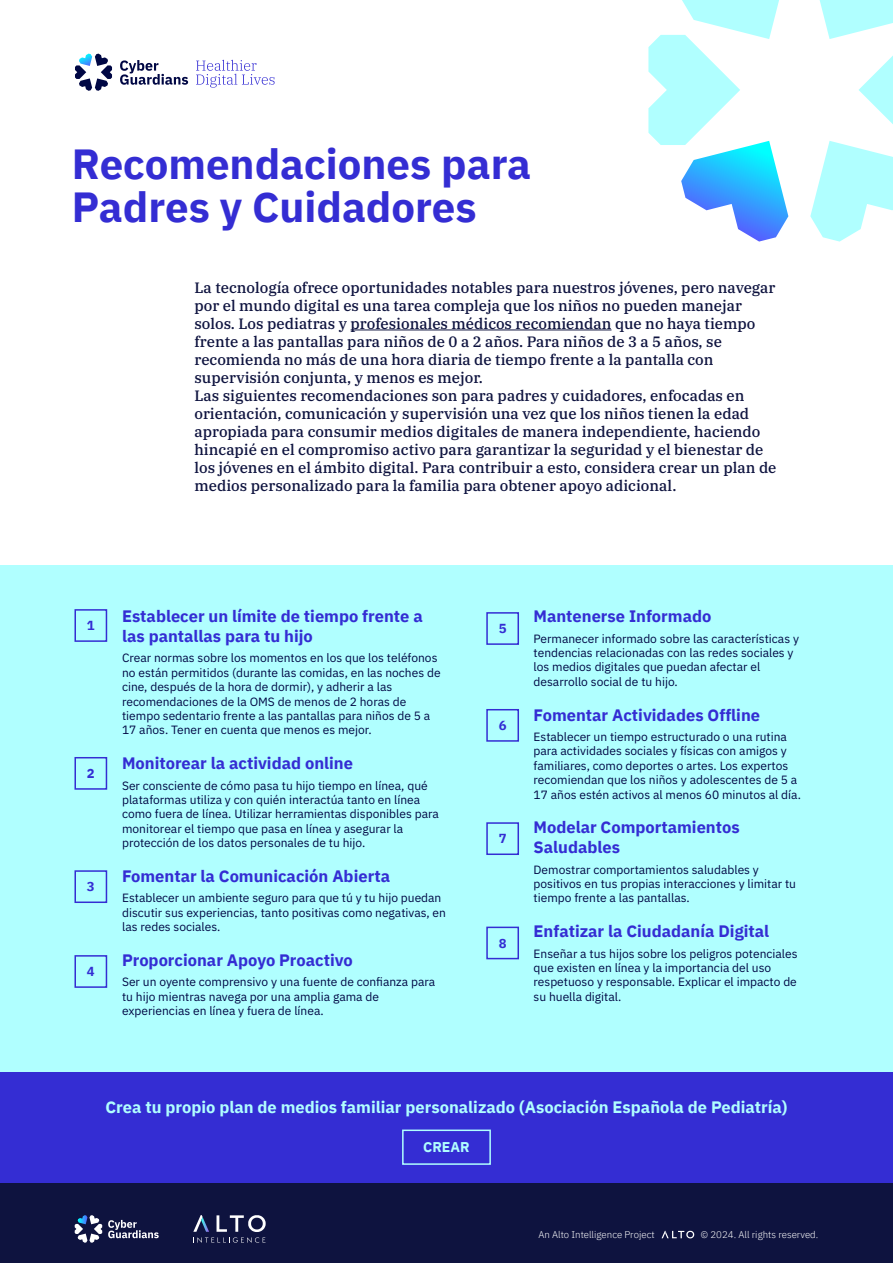
<style>
.page{position:relative;width:893px;height:1263px;background:#fff}
.page>*{position:absolute;margin:0;border:0;box-sizing:border-box;transform-origin:0 0}
.t1{font:700 42px/43.5px "IBM Plex Sans";color:#342dd3}
.t2{font:700 16.5px/19.8px "IBM Plex Sans";color:#342dd3}
.t3{font:700 16.5px "IBM Plex Sans";color:#b0ffff}
.t4{font:500 15px/18px "IBM Plex Serif";color:#0e133f}
.t5{font:700 14.1px "IBM Plex Sans";color:#b0ffff}
.t6{font:700 13.05px "IBM Plex Sans";color:#342dd3}
.t7{font:12px/14.4px "IBM Plex Sans";color:#000744}
.t8{font:300 9.75px "IBM Plex Sans";color:#fff}
</style>
<div class="page">
<div style="left:0;top:1067px;width:893px;height:134px;background:#342dd3"></div>
<div style="left:0;top:1183px;width:893px;height:80px;background:#0e133f"></div>
<svg style="left:661px;top:1231px;width:33px;height:7px"></svg>
<hr style="left:351px;top:330px;width:260px;height:1px;background:#0e133f">
<div style="left:0;top:565px;width:893px;height:507px;background:#b0ffff"></div>
<div style="left:74px;top:609px;width:33px;height:33px;border:2px solid #342dd3"></div>
<div style="left:74px;top:757px;width:33px;height:33px;border:2px solid #342dd3"></div>
<div style="left:74px;top:870px;width:33px;height:33px;border:2px solid #342dd3"></div>
<div style="left:74px;top:955px;width:33px;height:33px;border:2px solid #342dd3"></div>
<div style="left:486px;top:612px;width:33px;height:33px;border:2px solid #342dd3"></div>
<div style="left:486px;top:709px;width:33px;height:33px;border:2px solid #342dd3"></div>
<div style="left:486px;top:822px;width:33px;height:33px;border:2px solid #342dd3"></div>
<div style="left:486px;top:927px;width:33px;height:32px;border:2px solid #342dd3"></div>
<svg style="left:648px;top:0;width:140px;height:242px"></svg>
<svg style="left:810px;top:0;width:83px;height:242px"></svg>
<div style="left:402px;top:1129px;width:89px;height:36px;border:2px solid #b0ffff"></div>
<svg style="left:193px;top:1215px;width:73px;height:28px"></svg>
<svg style="left:108px;top:1220px;width:51px;height:18px"></svg>
<svg style="left:75px;top:1215px;width:27px;height:28px"></svg>
<svg style="left:120px;top:60px;width:68px;height:25px"></svg>
<svg style="left:196px;top:60px;width:79px;height:28px"></svg>
<svg style="left:75px;top:54px;width:37px;height:37px"></svg>
<h1 class="t1" style="left:72px;top:138px;width:460px">Recomendaciones para<br>Padres y Cuidadores</h1>
<p class="t4" style="left:194px;top:277px;width:583px">La tecnología ofrece oportunidades notables para nuestros jóvenes, pero navegar por el mundo digital es una tarea compleja que los niños no pueden manejar solos. Los pediatras y profesionales médicos recomiendan que no haya tiempo frente a las pantallas para niños de 0 a 2 años. Para niños de 3 a 5 años, se recomienda no más de una hora diaria de tiempo frente a la pantalla con supervisión conjunta, y menos es mejor.<br>Las siguientes recomendaciones son para padres y cuidadores, enfocadas en orientación, comunicación y supervisión una vez que los niños tienen la edad apropiada para consumir medios digitales de manera independiente, haciendo hincapié en el compromiso activo para garantizar la seguridad y el bienestar de los jóvenes en el ámbito digital. Para contribuir a esto, considera crear un plan de medios personalizado para la familia para obtener apoyo adicional.</p>
<p class="t6" style="left:87px;top:615px;width:9px">1</p>
<p class="t6" style="left:87px;top:763px;width:9px">2</p>
<p class="t6" style="left:87px;top:876px;width:9px">3</p>
<p class="t6" style="left:87px;top:961px;width:9px">4</p>
<h2 class="t2" style="left:122px;top:605px;width:302px">Establecer un límite de tiempo frente a las pantallas para tu hijo</h2>
<p class="t7" style="left:122px;top:650px;width:320px">Crear normas sobre los momentos en los que los teléfonos no están permitidos (durante las comidas, en las noches de cine, después de la hora de dormir), y adherir a las recomendaciones de la OMS de menos de 2 horas de tiempo sedentario frente a las pantallas para niños de 5 a 17 años. Tener en cuenta que menos es mejor.</p>
<h2 class="t2" style="left:122px;top:752px;width:232px">Monitorear la actividad online</h2>
<p class="t7" style="left:122px;top:777px;width:318px">Ser consciente de cómo pasa tu hijo tiempo en línea, qué plataformas utiliza y con quién interactúa tanto en línea como fuera de línea. Utilizar herramientas disponibles para monitorear el tiempo que pasa en línea y asegurar la protección de los datos personales de tu hijo.</p>
<h2 class="t2" style="left:122px;top:865px;width:269px">Fomentar la Comunicación Abierta</h2>
<p class="t7" style="left:122px;top:890px;width:325px">Establecer un ambiente seguro para que tú y tu hijo puedan discutir sus experiencias, tanto positivas como negativas, en las redes sociales.</p>
<h2 class="t2" style="left:122px;top:949px;width:232px">Proporcionar Apoyo Proactivo</h2>
<p class="t7" style="left:122px;top:974px;width:315px">Ser un oyente comprensivo y una fuente de confianza para tu hijo mientras navega por una amplia gama de experiencias en línea y fuera de línea.</p>
<p class="t6" style="left:499px;top:618px;width:9px">5</p>
<p class="t6" style="left:499px;top:715px;width:9px">6</p>
<p class="t6" style="left:499px;top:828px;width:9px">7</p>
<p class="t6" style="left:499px;top:932px;width:9px">8</p>
<h2 class="t2" style="left:534px;top:605px;width:179px">Mantenerse Informado</h2>
<p class="t7" style="left:534px;top:630px;width:267px">Permanecer informado sobre las características y tendencias relacionadas con las redes sociales y los medios digitales que puedan afectar el desarrollo social de tu hijo.</p>
<h2 class="t2" style="left:534px;top:703px;width:228px">Fomentar Actividades Offline</h2>
<p class="t7" style="left:534px;top:729px;width:269px">Establecer un tiempo estructurado o una rutina para actividades sociales y físicas con amigos y familiares, como deportes o artes. Los expertos recomiendan que los niños y adolescentes de 5 a 17 años estén activos al menos 60 minutos al día.</p>
<h2 class="t2" style="left:534px;top:816px;width:208px">Modelar Comportamientos<br>Saludables</h2>
<p class="t7" style="left:534px;top:861px;width:264px">Demostrar comportamientos saludables y positivos en tus propias interacciones y limitar tu tiempo frente a las pantallas.</p>
<h2 class="t2" style="left:534px;top:920px;width:237px">Enfatizar la Ciudadanía Digital</h2>
<p class="t7" style="left:534px;top:945px;width:266px">Enseñar a tus hijos sobre los peligros potenciales que existen en línea y la importancia del uso respetuoso y responsable. Explicar el impacto de su huella digital.</p>
<h2 class="t3" style="left:106px;top:1094px;width:683px">Crea tu propio plan de medios familiar personalizado (Asociación Española de Pediatría)</h2>
<p class="t5" style="left:423px;top:1136px;width:48px">CREAR</p>
<p class="t8" style="left:538px;top:1227px;width:118px">An Alto Intelligence Project</p>
<p class="t8" style="left:701px;top:1227px;width:119px">© 2024. All rights reserved.</p>
</div>
